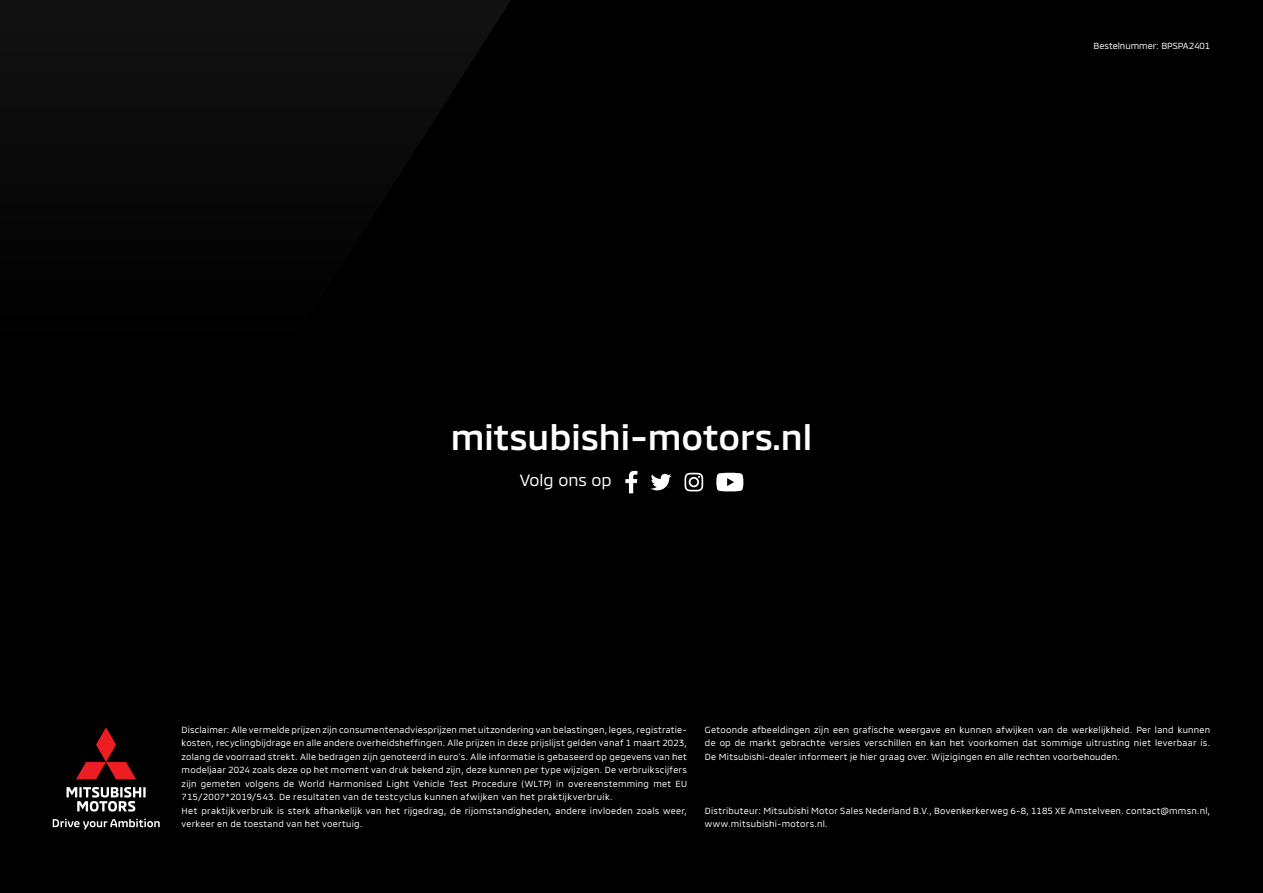
<style>
.page{position:relative;width:1263px;height:893px;background:#000}
.page>*{position:absolute;margin:0;border:0;box-sizing:border-box;transform-origin:0 0}
.t1{font:500 36px "MMC";color:#fff}
.t2{font:16.8px "MMC";color:#fff}
.t3{font:9px/13.5px "MMCOFFICE";letter-spacing:.025em;color:#fff}
.t4{font:9px "MMCOFFICE";color:#fff}
</style>
<div class="page">
<svg style="left:0;top:0;width:511px;height:146px;fill:#0e0e0e"></svg>
<svg style="left:684px;top:473px;width:19px;height:18px"></svg>
<svg style="left:716px;top:473px;width:27px;height:18px"></svg>
<svg style="left:625px;top:471px;width:12px;height:22px"></svg>
<svg style="left:651px;top:474px;width:20px;height:16px"></svg>
<svg style="left:76px;top:727px;width:60px;height:52px"></svg>
<svg style="left:53px;top:787px;width:107px;height:43px"></svg>
<h1 class="t1" style="left:451px;top:409px;width:363px">mitsubishi-motors.nl</h1>
<h2 class="t2" style="left:520px;top:466px;width:93px">Volg ons op</h2>
<p class="t4" style="left:1093px;top:39px;width:118px">Bestelnummer: BPSPA2401</p>
<p class="t3" style="left:182px;top:721px;width:507px">Disclaimer: Alle vermelde prijzen zijn consumentenadviesprijzen met uitzondering van belastingen, leges, registratie&shy;kosten, recyclingbijdrage en alle andere overheidsheffingen. Alle prijzen in deze prijslijst gelden vanaf 1 maart 2023, zolang de voorraad strekt. Alle bedragen zijn genoteerd in euro’s. Alle informatie is gebaseerd op gegevens van het modeljaar 2024 zoals deze op het moment van druk bekend zijn, deze kunnen per type wijzigen. De verbruikscijfers zijn gemeten volgens de World Harmonised Light Vehicle Test Procedure (WLTP) in overeenstemming met EU 715/2007*2019/543. De resultaten van de testcyclus kunnen afwijken van het praktijkverbruik.<br>Het praktijkverbruik is sterk afhankelijk van het rijgedrag, de rijomstandigheden, andere invloeden zoals weer, verkeer en de toestand van het voertuig.</p>
<p class="t3" style="left:705px;top:721px;width:507px;text-align:justify">Getoonde afbeeldingen zijn een grafische weergave en kunnen afwijken van de werkelijkheid. Per land kunnen de op de markt gebrachte versies verschillen en kan het voorkomen dat sommige uitrusting niet leverbaar is.<br>De Mitsubishi-dealer informeert je hier graag over. Wijzigingen en alle rechten voorbehouden.</p>
<p class="t3" style="left:705px;top:802px;width:507px">Distributeur: Mitsubishi Motor Sales Nederland B.V., Bovenkerkerweg 6-8, 1185 XE Amstelveen. contact@mmsn.nl, www.mitsubishi-motors.nl.</p>
</div>
